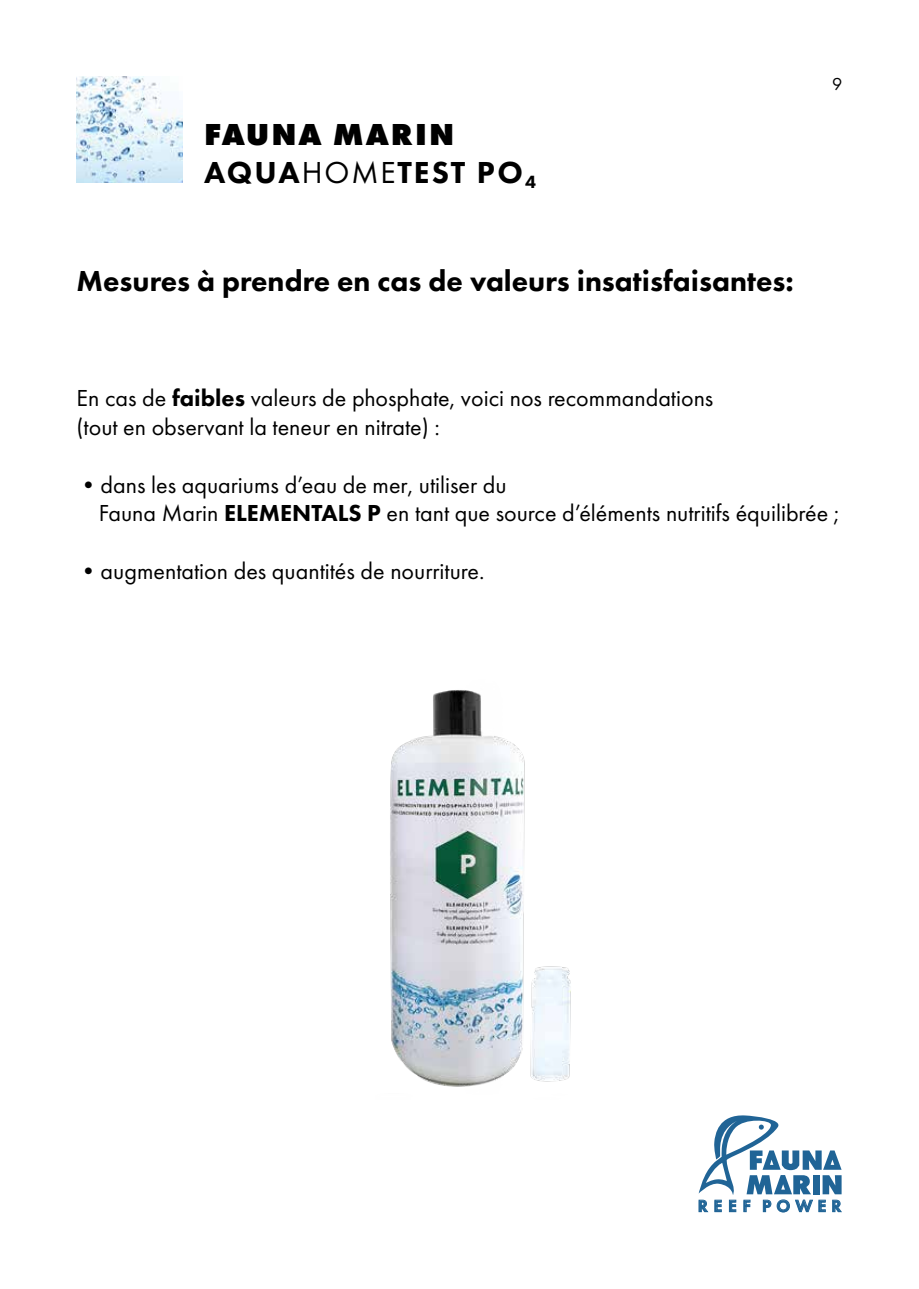
<style>
.page{position:relative;width:919px;height:1289px;background:#fff}
.page>*{position:absolute;margin:0;border:0;box-sizing:border-box;transform-origin:0 0}
.t1{font:800 31.5px/37.8px "Futura PT";letter-spacing:.06em;color:#000}
.t2{font:800 30px "Futura PT";color:#000}
.t3{font:24px/28.8px "Futura PT";color:#000}
.t4{font:18px "Futura PT";color:#000}
.t5{font:600 17.25px "Futura PT";letter-spacing:.31em;color:#206496}
.s1{font-style:inherit}
.s2{font-weight:400}
.s3{font-weight:800}
</style>
<div class="page">
<svg style="left:698px;top:1115px;width:143px;height:79px"></svg>
<img style="left:77px;top:77px;width:106px;height:106px">
<img style="left:390px;top:690px;width:181px;height:397px">
<h1 class="t1" style="left:204px;top:115px;width:333px">FAUNA MARIN<br><span class="s1">AQUA</span><span class="s2">HOME</span><span class="s1">TEST PO</span><sub>4</sub></h1>
<p class="t2" style="left:77px;top:262px;width:718px">Mesures à prendre en cas de valeurs insatisfaisantes:</p>
<p class="t4" style="left:832px;top:74px;width:12px">9</p>
<p class="t3" style="left:77px;top:383px;width:638px">En cas de <span class="s3">faibles</span> valeurs de phosphate, voici nos recommandations (tout en observant la teneur en nitrate) :</p>
<p class="t3" style="left:99px;top:470px;width:741px;text-indent:-22px">•dans les aquariums d’eau de mer, utiliser du<br>Fauna Marin <span class="s3">ELEMENTALS P</span> en tant que source d’éléments nutritifs équilibrée ;</p>
<p class="t3" style="left:77px;top:556px;width:409px">•augmentation des quantités de nourriture.</p>
<p class="t5" style="left:697px;top:1195px;width:145px">REEF POWER</p>
</div>
